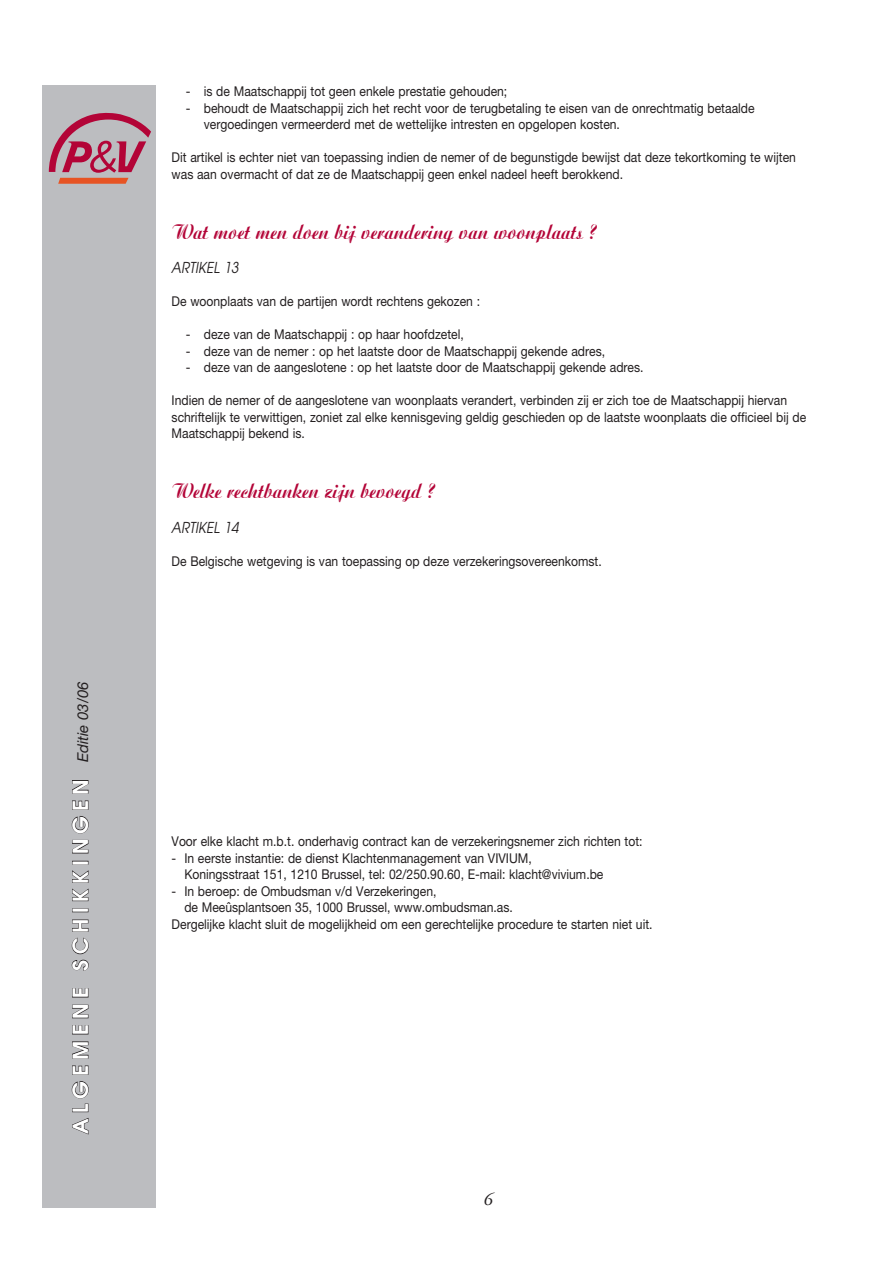
<style>
.page{position:relative;width:893px;height:1263px;background:#fff}
.page>*{position:absolute;margin:0;border:0;box-sizing:border-box;transform-origin:0 0}
.t1{font:22.5px "Aritus D Bold";color:#b30437;scale:.9 1}
.t2{font:700 21px "Te X Gyre Adventor";letter-spacing:.25em;color:#fff}
.t3{font:italic 18px "Adobe Garamond Pro";color:#231f20}
.t4{font:italic 15px "Te X Gyre Adventor";color:#231f20;scale:.9 1}
.t5{font:13.5px/16.5px "Helvetica Neue LT Std";color:#231f20;scale:.9 1}
.s1{font-family:"Helvetica Neue LT Std";font-weight:400;font-style:italic;font-size:15px;color:#231f20}
</style>
<div class="page">
<div style="left:43px;top:85px;width:113px;height:1123px;background:#bcbdc0"></div>
<svg style="left:71px;top:1081px;width:18px;height:54px"></svg>
<svg style="left:72px;top:1065px;width:17px;height:10px"></svg>
<svg style="left:72px;top:1041px;width:17px;height:18px"></svg>
<svg style="left:72px;top:1025px;width:17px;height:10px"></svg>
<svg style="left:72px;top:1004px;width:17px;height:14px"></svg>
<svg style="left:72px;top:988px;width:17px;height:10px"></svg>
<svg style="left:71px;top:919px;width:18px;height:52px"></svg>
<div style="left:72px;top:908px;width:16px;height:4px;border:1px solid #231f20"></div>
<svg style="left:72px;top:870px;width:17px;height:31px"></svg>
<div style="left:72px;top:861px;width:16px;height:3px;border:1px solid #231f20"></div>
<svg style="left:72px;top:840px;width:17px;height:14px"></svg>
<svg style="left:71px;top:816px;width:18px;height:18px"></svg>
<svg style="left:72px;top:800px;width:17px;height:10px"></svg>
<svg style="left:72px;top:780px;width:17px;height:14px"></svg>
<svg style="left:49px;top:113px;width:102px;height:71px"></svg>
<h2 class="t2" style="left:62px;top:1134px;width:454px;rotate:-90deg">ALGEMENE SCHIKKINGEN <span class="s1">Editie 03/06</span></h2>
<p class="t5" style="left:186px;top:83px;width:359px">- is de Maatschappij tot geen enkele prestatie gehouden;</p>
<p class="t5" style="left:204px;top:99px;width:613px;text-indent:-18px">- behoudt de Maatschappij zich het recht voor de terugbetaling te eisen van de onrechtmatig betaalde vergoedingen vermeerderd met de wettelijke intresten en opgelopen kosten.</p>
<p class="t5" style="left:172px;top:149px;width:695px">Dit artikel is echter niet van toepassing indien de nemer of de begunstigde bewijst dat deze tekortkoming te wijten was aan overmacht of dat ze de Maatschappij geen enkel nadeel heeft berokkend.</p>
<h1 class="t1" style="left:172px;top:218px;width:473px">Wat moet men doen bij verandering van woonplaats ?</h1>
<p class="t4" style="left:172px;top:256px;width:77px">ARTIKEL 13</p>
<p class="t5" style="left:172px;top:293px;width:344px">De woonplaats van de partijen wordt rechtens gekozen :</p>
<p class="t5" style="left:186px;top:326px;width:310px">- deze van de Maatschappij : op haar hoofdzetel,</p>
<p class="t5" style="left:186px;top:342px;width:467px">- deze van de nemer : op het laatste door de Maatschappij gekende adres,</p>
<p class="t5" style="left:186px;top:359px;width:510px">- deze van de aangeslotene : op het laatste door de Maatschappij gekende adres.</p>
<p class="t5" style="left:172px;top:392px;width:707px">Indien de nemer of de aangeslotene van woonplaats verandert, verbinden zij er zich toe de Maatschappij hiervan schriftelijk te verwittigen, zoniet zal elke kennisgeving geldig geschieden op de laatste woonplaats die officieel bij de<br>Maatschappij bekend is.</p>
<h1 class="t1" style="left:172px;top:478px;width:294px">Welke rechtbanken zijn bevoegd ?</h1>
<p class="t4" style="left:172px;top:515px;width:77px">ARTIKEL 14</p>
<p class="t5" style="left:172px;top:552px;width:480px">De Belgische wetgeving is van toepassing op deze verzekeringsovereenkomst.</p>
<p class="t5" style="left:172px;top:833px;width:525px">Voor elke klacht m.b.t. onderhavig contract kan de verzekeringsnemer zich richten tot:</p>
<p class="t5" style="left:184px;top:849px;width:467px;text-indent:-13px">- In eerste instantie: de dienst Klachtenmanagement van VIVIUM,<br>Koningsstraat 151, 1210 Brussel, tel: 02/250.90.60, E-mail: klacht@vivium.be</p>
<p class="t5" style="left:172px;top:882px;width:296px">- In beroep: de Ombudsman v/d Verzekeringen,</p>
<p class="t5" style="left:184px;top:899px;width:366px">de Meeûsplantsoen 35, 1000 Brussel, www.ombudsman.as.</p>
<p class="t5" style="left:172px;top:915px;width:536px">Dergelijke klacht sluit de mogelijkheid om een gerechtelijke procedure te starten niet uit.</p>
<h3 class="t3" style="left:483px;top:1189px;width:10px">6</h3>
</div>
